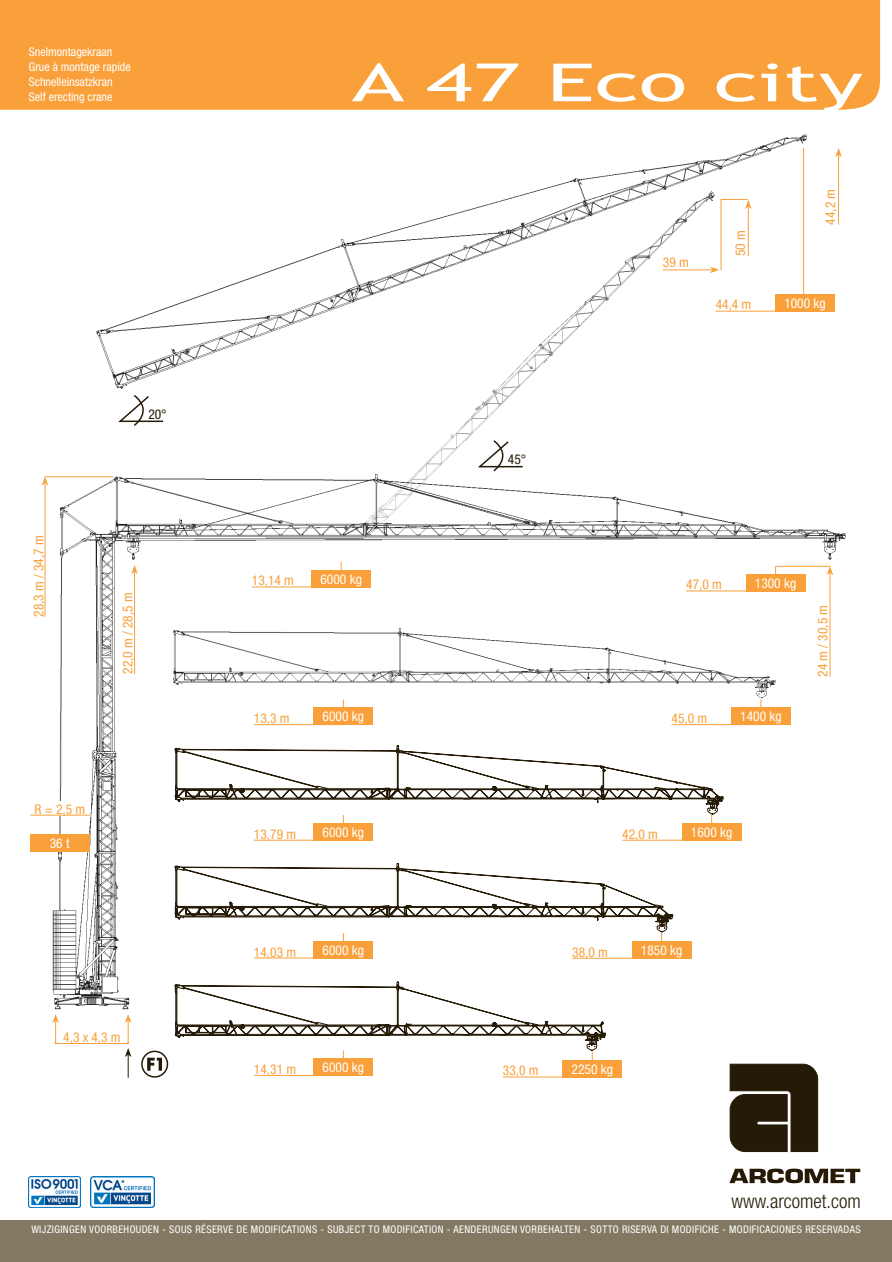
<style>
.page{position:relative;width:892px;height:1262px;background:#fff}
.page>*{position:absolute;margin:0;border:0;box-sizing:border-box;transform-origin:0 0}
.t1{font:52.5px "Trebuchet MS";color:#fff;scale:1.7 1}
.t2{font:300 condensed 19.5px "Helvetica Neue LT";color:#251a05}
.t3{font:condensed 13.5px "Helvetica Neue LT";color:#f9a03a}
.t4{font:condensed 13.5px "Helvetica Neue LT";color:#fff}
.t5{font:condensed 13.5px "Helvetica Neue LT";color:#251a05}
.t6{font:condensed 12px/15px "Helvetica Neue LT";color:#fff}
.t7{font:condensed 10.5px "Helvetica Neue LT";letter-spacing:.035em;color:#fff}
</style>
<div class="page">
<img style="left:39px;top:460px;width:807px;height:563px">
<div style="left:0;top:0;width:879px;height:110px;background:#f9a03a"></div>
<div style="left:0;top:1219px;width:891px;height:42px;background:#837963"></div>
<svg style="left:142px;top:1051px;width:25px;height:25px"></svg>
<div style="left:141px;top:1050px;width:27px;height:27px;border:2px solid #251a05;border-radius:50%"></div>
<hr style="left:837px;top:155px;width:1px;height:69px;background:#f9a03a">
<svg style="left:835px;top:148px;width:6px;height:9px"></svg>
<hr style="left:45px;top:483px;width:1px;height:134px;background:#f9a03a">
<svg style="left:42px;top:476px;width:6px;height:9px"></svg>
<div style="left:311px;top:570px;width:60px;height:17px;background:#f9a03a"></div>
<hr style="left:252px;top:586px;width:90px;height:1px;background:#f9a03a">
<div style="left:313px;top:823px;width:60px;height:17px;background:#f9a03a"></div>
<hr style="left:254px;top:839px;width:90px;height:1px;background:#f9a03a">
<div style="left:313px;top:707px;width:60px;height:17px;background:#f9a03a"></div>
<hr style="left:254px;top:724px;width:90px;height:1px;background:#f9a03a">
<svg style="left:161px;top:734px;width:562px;height:98px"></svg>
<div style="left:681px;top:823px;width:60px;height:17px;background:#f9a03a"></div>
<hr style="left:622px;top:839px;width:90px;height:1px;background:#f9a03a">
<div style="left:730px;top:707px;width:60px;height:17px;background:#f9a03a"></div>
<hr style="left:671px;top:724px;width:90px;height:1px;background:#f9a03a">
<div style="left:313px;top:941px;width:60px;height:17px;background:#f9a03a"></div>
<hr style="left:254px;top:957px;width:90px;height:1px;background:#f9a03a">
<svg style="left:161px;top:856px;width:560px;height:94px"></svg>
<div style="left:631px;top:941px;width:60px;height:17px;background:#f9a03a"></div>
<hr style="left:572px;top:957px;width:90px;height:1px;background:#f9a03a">
<div style="left:313px;top:1058px;width:60px;height:17px;background:#f9a03a"></div>
<hr style="left:254px;top:1074px;width:90px;height:1px;background:#f9a03a">
<svg style="left:147px;top:975px;width:523px;height:95px"></svg>
<div style="left:562px;top:1059px;width:59px;height:17px;background:#f9a03a"></div>
<hr style="left:502px;top:1076px;width:91px;height:1px;background:#f9a03a">
<hr style="left:45px;top:476px;width:68px;height:1px;background:#f9a03a">
<div style="left:30px;top:834px;width:59px;height:17px;background:#f9a03a"></div>
<div style="left:30px;top:801px;width:60px;height:14px;background:#fff"></div>
<hr style="left:30px;top:814px;width:60px;height:1px;background:#f9a03a">
<hr style="left:134px;top:571px;width:1px;height:102px;background:#f9a03a">
<svg style="left:131px;top:565px;width:7px;height:9px"></svg>
<div style="left:775px;top:294px;width:59px;height:17px;background:#f9a03a"></div>
<hr style="left:55px;top:1042px;width:74px;height:1px;background:#f9a03a">
<svg style="left:118px;top:409px;width:46px;height:17px"></svg>
<svg style="left:475px;top:440px;width:49px;height:32px"></svg>
<hr style="left:829px;top:572px;width:1px;height:104px;background:#f9a03a">
<svg style="left:826px;top:566px;width:7px;height:9px"></svg>
<div style="left:745px;top:574px;width:60px;height:17px;background:#f9a03a"></div>
<hr style="left:686px;top:590px;width:90px;height:1px;background:#f9a03a">
<hr style="left:775px;top:566px;width:54px;height:1px;background:#f9a03a">
<img style="left:29px;top:1176px;width:51px;height:31px">
<img style="left:90px;top:1176px;width:64px;height:31px">
<img style="left:96px;top:134px;width:724px;height:275px">
<svg style="left:709px;top:199px;width:42px;height:74px"></svg>
<svg style="left:52px;top:1013px;width:7px;height:30px"></svg>
<svg style="left:125px;top:1013px;width:6px;height:64px"></svg>
<svg style="left:730px;top:1168px;width:129px;height:14px"></svg>
<svg style="left:729px;top:1063px;width:89px;height:89px;background:#382e1b"></svg>
<p class="t6" style="left:29px;top:44px;width:103px">Snelmontagekraan<br>Grue à montage rapide<br>Schnelleinsatzkran<br>Self erecting crane</p>
<p class="t3" style="left:31px;top:617px;width:83px;rotate:-90deg">28,3 m / 34,7 m</p>
<p class="t5" style="left:148px;top:406px;width:20px">20°</p>
<p class="t3" style="left:120px;top:673px;width:83px;rotate:-90deg">22,0 m / 28,5 m</p>
<p class="t3" style="left:34px;top:800px;width:52px">R = 2,5 m</p>
<p class="t4" style="left:50px;top:835px;width:21px">36 t</p>
<p class="t3" style="left:63px;top:1029px;width:59px">4,3 x 4,3 m</p>
<h1 class="t1" style="left:351px;top:52px;width:302px">A 47 Eco city</h1>
<p class="t3" style="left:822px;top:224px;width:37px;rotate:-90deg">44,2 m</p>
<p class="t3" style="left:662px;top:254px;width:27px">39 m</p>
<p class="t3" style="left:732px;top:256px;width:27px;rotate:-90deg">50 m</p>
<p class="t3" style="left:715px;top:296px;width:37px">44,4 m</p>
<p class="t4" style="left:784px;top:295px;width:43px">1000 kg</p>
<p class="t5" style="left:507px;top:451px;width:20px">45°</p>
<p class="t3" style="left:252px;top:572px;width:44px">13,14 m</p>
<p class="t4" style="left:320px;top:570px;width:43px">6000 kg</p>
<p class="t3" style="left:686px;top:576px;width:37px">47,0 m</p>
<p class="t4" style="left:754px;top:575px;width:43px">1300 kg</p>
<p class="t3" style="left:814px;top:676px;width:73px;rotate:-90deg">24 m / 30,5 m</p>
<p class="t3" style="left:254px;top:710px;width:37px">13,3 m</p>
<p class="t4" style="left:322px;top:708px;width:43px">6000 kg</p>
<p class="t3" style="left:671px;top:710px;width:37px">45,0 m</p>
<p class="t4" style="left:740px;top:708px;width:43px">1400 kg</p>
<p class="t3" style="left:254px;top:826px;width:44px">13,79 m</p>
<p class="t4" style="left:322px;top:824px;width:43px">6000 kg</p>
<p class="t3" style="left:622px;top:826px;width:37px">42,0 m</p>
<p class="t4" style="left:690px;top:824px;width:43px">1600 kg</p>
<p class="t3" style="left:254px;top:943px;width:44px">14,03 m</p>
<p class="t4" style="left:322px;top:942px;width:43px">6000 kg</p>
<p class="t3" style="left:572px;top:943px;width:37px">38,0 m</p>
<p class="t4" style="left:640px;top:942px;width:43px">1850 kg</p>
<p class="t3" style="left:254px;top:1061px;width:44px">14,31 m</p>
<p class="t4" style="left:322px;top:1059px;width:43px">6000 kg</p>
<p class="t3" style="left:502px;top:1062px;width:37px">33,0 m</p>
<p class="t4" style="left:571px;top:1060px;width:43px">2250 kg</p>
<h2 class="t2" style="left:731px;top:1189px;width:131px">www.arcomet.com</h2>
<p class="t7" style="left:31px;top:1222px;width:830px">WIJZIGINGEN VOORBEHOUDEN - SOUS RÉSERVE DE MODIFICATIONS - SUBJECT TO MODIFICATION - AENDERUNGEN VORBEHALTEN - SOTTO RISERVA DI MODIFICHE - MODIFICACIONES RESERVADAS</p>
</div>
